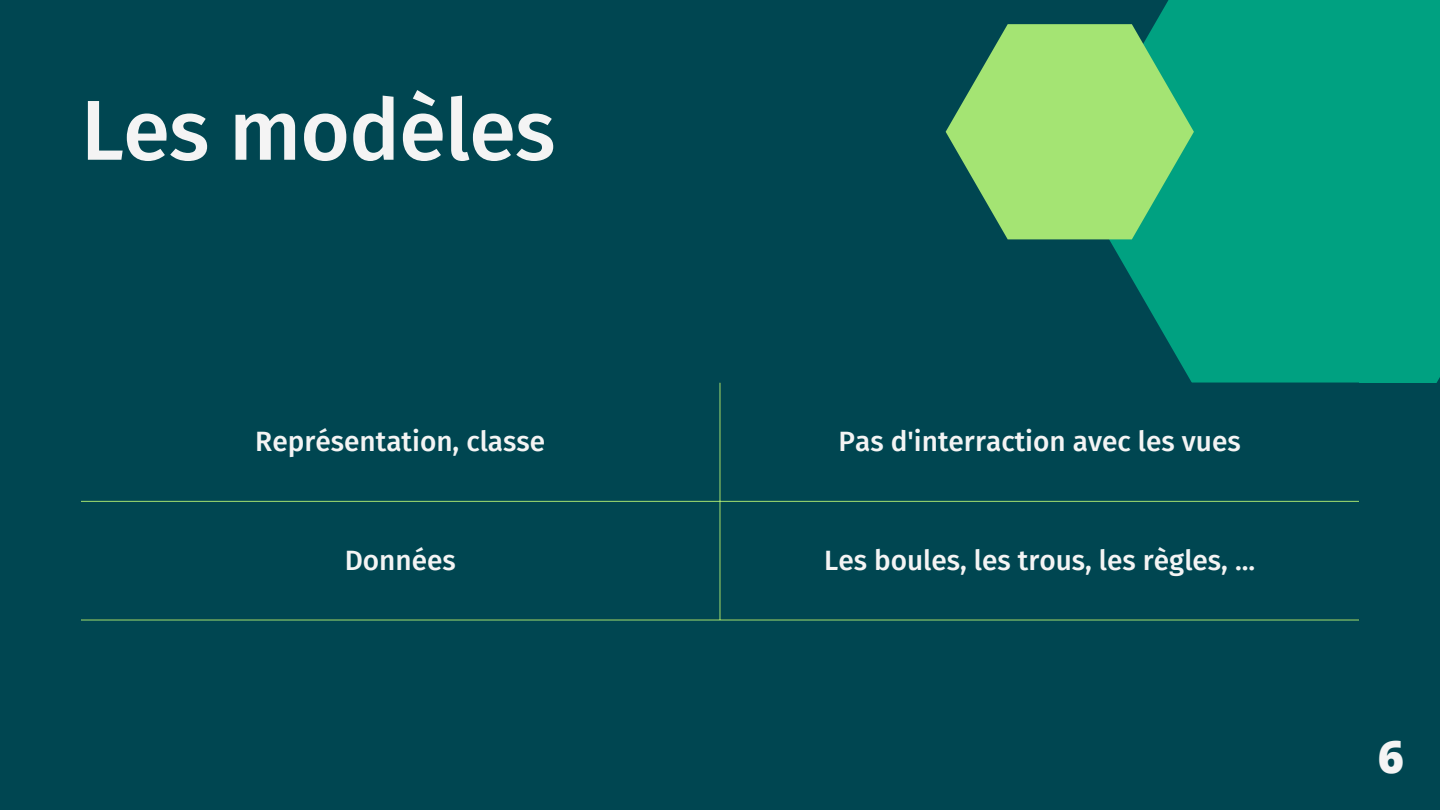
<style>
.page{position:relative;width:1440px;height:810px;background:#004651}
.page>*{position:absolute;margin:0;border:0;box-sizing:border-box;transform-origin:0 0}
.t1{font:500 85px "Fira Sans";letter-spacing:-.01em;color:#f4f4f4}
.t2{font:800 45px "Open Sans";color:#f4f4f4}
.t3{font:500 28px "Fira Sans";color:#f4f4f4}
</style>
<div class="page">
<svg style="left:1070px;top:0;width:370px;height:383px;background:#00967b"></svg>
<svg style="left:946px;top:24px;width:248px;height:215px;background:#7bc770"></svg>
<svg style="left:81px;top:383px;width:1278px;height:237px"></svg>
<hr style="left:720px;top:383px;width:1px;height:237px;background:#a4e473">
<hr style="left:81px;top:501px;width:1278px;height:1px;background:#a4e473">
<hr style="left:81px;top:620px;width:1278px;height:1px;background:#a4e473">
<h1 class="t1" style="left:81px;top:80px;width:476px">Les modèles</h1>
<p class="t3" style="left:255px;top:425px;width:291px">Représentation, classe</p>
<p class="t3" style="left:839px;top:425px;width:404px">Pas d'interraction avec les vues</p>
<p class="t3" style="left:345px;top:544px;width:113px">Données</p>
<p class="t3" style="left:824px;top:544px;width:432px">Les boules, les trous, les règles, ...</p>
<h2 class="t2" style="left:1378px;top:725px;width:28px">6</h2>
</div>
